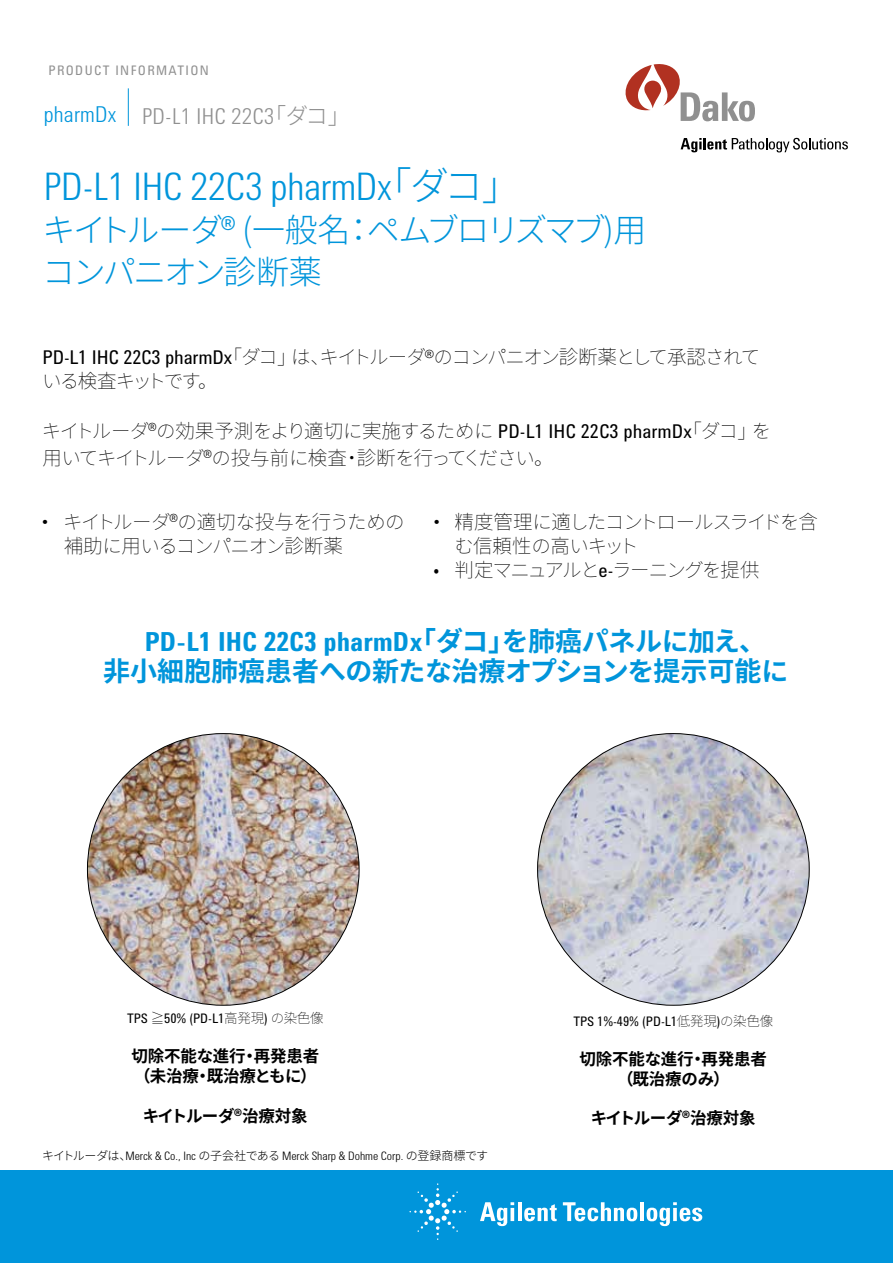
<style>
.page{position:relative;width:893px;height:1263px;background:#fff}
.page>*{position:absolute;margin:0;border:0;box-sizing:border-box;transform-origin:0 0}
.t1{font:300 39px "Agilent Condensed CFF";letter-spacing:-.01em;color:#0095db}
.t2{font:300 33px/42px "Noto Sans CJ Kjp";letter-spacing:-.075em;color:#0095db}
.t3{font:700 27px "Agilent Condensed CFF";color:#0095db}
.t4{font:700 27px "Noto Sans CJ Kjp";letter-spacing:-.005em;color:#0095db}
.t5{font:300 22.5px "Agilent Condensed CFF";letter-spacing:.01em;color:#909090}
.t6{font:100 19.5px/23.4px "Noto Sans CJ Kjp";letter-spacing:-.065em;color:#000}
.t7{font:100 19.5px/27px "Noto Sans CJ Kjp";letter-spacing:-.025em;color:#000}
.t8{font:100 19.5px/24px "Noto Sans CJ Kjp";letter-spacing:-.03em;color:#000}
.t9{font:700 16.5px/19.8px "Noto Sans CJ Kjp";letter-spacing:-.01em;color:#000}
.t10{font:13.5px "Agilent Condensed CFF";letter-spacing:-.01em;color:#000}
.t11{font:13.5px "Agilent Condensed CFF";letter-spacing:.1em;color:#909090}
.t12{font:300 12px "Agilent Condensed CFF";color:#000}
.s1{color:#0095db}
.s2{font-family:"Noto Sans CJ Kjp"}
.s3{font-family:"Agilent Condensed CFF";font-weight:400}
.s4{font-family:"Noto Sans CJ Kjp";font-weight:100}
</style>
<div class="page">
<div style="left:0;top:1170px;width:893px;height:93px;background:#0095db"></div>
<svg style="left:480px;top:1202px;width:34px;height:24px"></svg>
<hr style="left:518px;top:1202px;width:3px;height:19px;background:#fff">
<svg style="left:524px;top:1204px;width:33px;height:17px"></svg>
<svg style="left:563px;top:1202px;width:74px;height:19px"></svg>
<hr style="left:640px;top:1202px;width:4px;height:19px;background:#fff">
<svg style="left:647px;top:1202px;width:55px;height:24px"></svg>
<svg style="left:409px;top:1183px;width:57px;height:57px"></svg>
<svg style="left:681px;top:138px;width:167px;height:14px"></svg>
<svg style="left:625px;top:64px;width:130px;height:57px"></svg>
<hr style="left:128px;top:88px;width:1px;height:38px;background:#0095db">
<img style="left:87px;top:733px;width:272px;height:272px;border-radius:136px">
<img style="left:538px;top:733px;width:271px;height:272px;border-radius:136px">
<p class="t11" style="left:48px;top:60px;width:162px">PRODUCT INFORMATION</p>
<p class="t5" style="left:44px;top:99px;width:308px"><span class="s1">pharmDx</span> PD-L1 IHC 22C3<span class="s2">「ダコ」</span></p>
<h1 class="t1" style="left:44px;top:157px;width:479px">PD-L1 IHC 22C3 pharmDx<span class="s2">「ダコ」</span></h1>
<h2 class="t2" style="left:42px;top:209px;width:606px">キイトルーダ® (一般名：ペムブロリズマブ)用コンパニオン診断薬</h2>
<p class="t6" style="left:42px;top:346px;width:720px"><span class="s3">PD-L1 IHC 22C3 pharmDx</span>「ダコ」は、キイトルーダ<sup>®</sup>のコンパニオン診断薬として承認されている検査キットです。</p>
<p class="t7" style="left:42px;top:418px;width:731px">キイトルーダ®の効果予測をより適切に実施するために <span class="s3">PD-L1 IHC 22C3 pharmDx</span>「ダコ」を用いてキイトルーダ®の投与前に検査・診断を行ってください。</p>
<p class="t8" style="left:64px;top:510px;width:343px;text-indent:-22px"><span class="s3">•</span> キイトルーダ®の適切な投与を行うための補助に用いるコンパニオン診断薬</p>
<p class="t6" style="left:454px;top:510px;width:365px;line-height:24px;text-indent:-21px"><span class="s3">•</span> 精度管理に適したコントロールスライドを含む信頼性の高いキット</p>
<p class="t6" style="left:433px;top:558px;width:328px">• 判定マニュアルと<span class="s3">e-</span>ラーニングを提供</p>
<h3 class="t3" style="left:145px;top:621px;width:623px">PD-L1 IHC 22C3 pharmDx<span class="s2">「ダコ」を肺癌パネルに加え、</span></h3>
<h3 class="t4" style="left:103px;top:656px;width:687px">非小細胞肺癌患者への新たな治療オプションを提示可能に</h3>
<p class="t10" style="left:127px;top:1008px;width:198px">TPS <span class="s4">≧</span>50% (PD-L1<span class="s4">高発現</span>) <span class="s4">の染色像</span></p>
<p class="t9" style="left:132px;top:1046px;width:189px">切除不能な進行・再発患者（未治療・既治療ともに）</p>
<p class="t9" style="left:143px;top:1106px;width:166px">キイトルーダ®治療対象</p>
<p class="t12" style="left:42px;top:1146px;width:448px"><span class="s2">キイトルーダは、</span>Merck &amp; Co., Inc <span class="s2">の子会社である</span> Merck Sharp &amp; Dohme Corp. <span class="s2">の登録商標です</span></p>
<p class="t10" style="left:573px;top:1011px;width:201px">TPS 1%-49% (PD-L1<span class="s4">低発現</span>)<span class="s4">の染色像</span></p>
<p class="t9" style="left:579px;top:1049px;width:189px;text-align:center">切除不能な進行・再発患者（既治療のみ）</p>
<p class="t9" style="left:591px;top:1108px;width:166px">キイトルーダ®治療対象</p>
</div>
